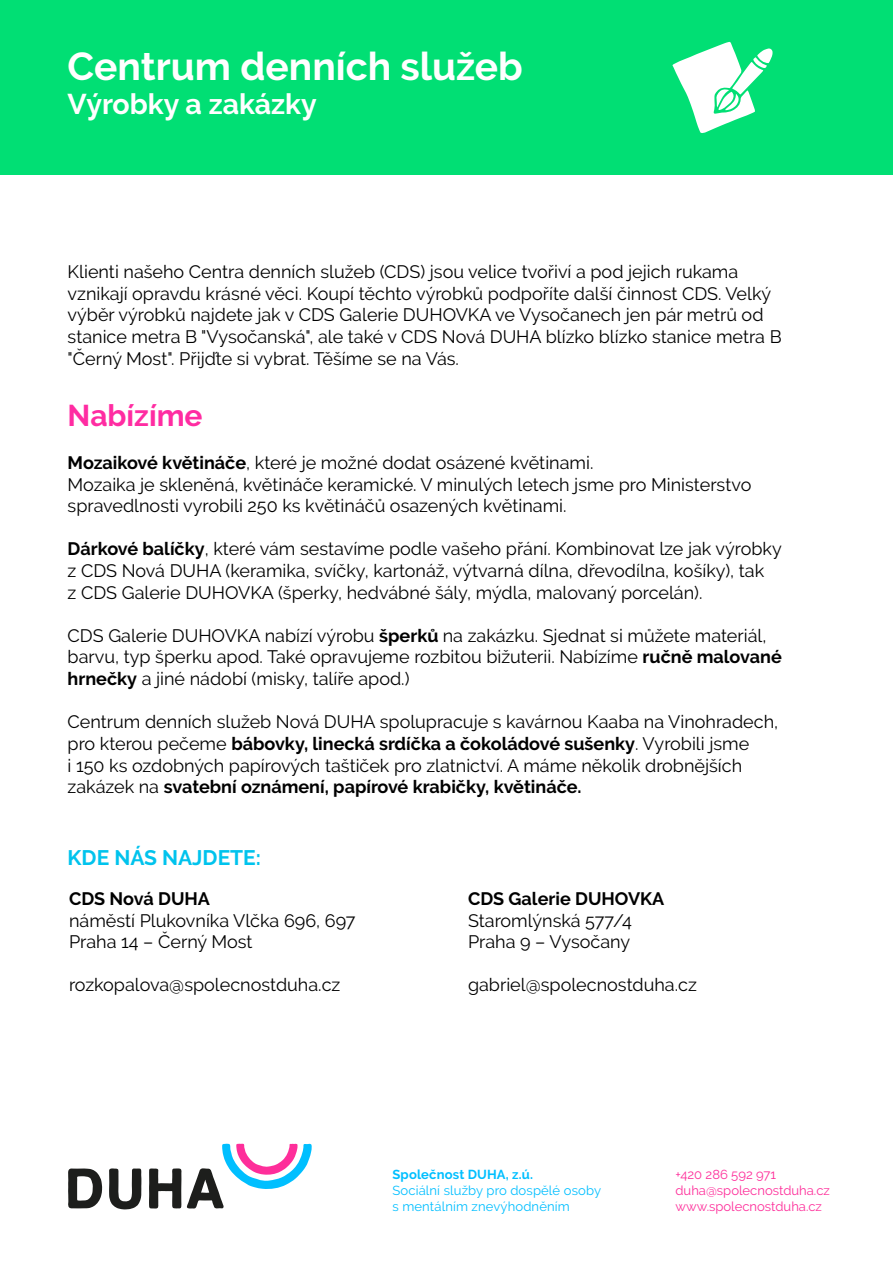
<style>
.page{position:relative;width:893px;height:1263px;background:#fff}
.page>*{position:absolute;margin:0;border:0;box-sizing:border-box;transform-origin:0 0}
.t1{font:700 38.85px "Raleway";color:#fff}
.t2{font:700 30px "Raleway";color:#ff2ca2}
.t3{font:700 28.5px "Raleway";color:#fff}
.t4{font:700 21px "Raleway";color:#00c3ed}
.t5{font:18px/21.6px "Raleway";color:#000}
.t6{font:700 18px "Raleway";color:#000}
.t7{font:13.05px/15.6px "Raleway";color:#fe2e9a}
.t8{font:13.05px/15.6px "Raleway";letter-spacing:.01em;color:#00bfff}
.t9{font:700 13.05px "Raleway";letter-spacing:.01em;color:#00bfff}
.s1{font-weight:700}
</style>
<div class="page">
<div style="left:0;top:0;width:893px;height:175px;background:#01df74"></div>
<svg style="left:672px;top:42px;width:101px;height:91px"></svg>
<svg style="left:109px;top:1168px;width:32px;height:41px"></svg>
<svg style="left:68px;top:1168px;width:34px;height:40px"></svg>
<svg style="left:149px;top:1143px;width:163px;height:65px"></svg>
<h1 class="t1" style="left:68px;top:44px;width:457px">Centrum denních služeb</h1>
<h3 class="t3" style="left:68px;top:88px;width:251px">Výrobky a zakázky</h3>
<p class="t5" style="left:68px;top:261px;width:715px">Klienti našeho Centra denních služeb (CDS) jsou velice tvořiví a pod jejich rukama vznikají opravdu krásné věci. Koupí těchto výrobků podpoříte další činnost CDS. Velký výběr výrobků najdete jak v CDS Galerie DUHOVKA ve Vysočanech jen pár metrů od stanice metra B "Vysočanská", ale také v CDS Nová DUHA blízko blízko stanice metra B "Černý Most". Přijďte si vybrat. Těšíme se na Vás.</p>
<h2 class="t2" style="left:68px;top:398px;width:136px">Nabízíme</h2>
<p class="t5" style="left:68px;top:452px;width:685px"><span class="s1">Mozaikové květináče</span>, které je možné dodat osázené květinami.<br>Mozaika je skleněná, květináče keramické. V minulých letech jsme pro Ministerstvo spravedlnosti vyrobili 250 ks květináčů osazených květinami.</p>
<p class="t5" style="left:68px;top:538px;width:716px"><span class="s1">Dárkové balíčky</span>, které vám sestavíme podle vašeho přání. Kombinovat lze jak výrobky z CDS Nová DUHA (keramika, svíčky, kartonáž, výtvarná dílna, dřevodílna, košíky), tak<br>z CDS Galerie DUHOVKA (šperky, hedvábné šály, mýdla, malovaný porcelán).</p>
<p class="t5" style="left:68px;top:625px;width:716px">CDS Galerie DUHOVKA nabízí výrobu <span class="s1">šperků</span> na zakázku. Sjednat si můžete materiál, barvu, typ šperku apod. Také opravujeme rozbitou bižuterii. Nabízíme <span class="s1">ručně malované hrnečky</span> a jiné nádobí (misky, talíře apod.)</p>
<p class="t5" style="left:68px;top:711px;width:712px">Centrum denních služeb Nová DUHA spolupracuje s kavárnou Kaaba na Vinohradech, pro kterou pečeme <span class="s1">bábovky, linecká srdíčka a čokoládové sušenky</span>. Vyrobili jsme<br>i 150 ks ozdobných papírových taštiček pro zlatnictví. A máme několik drobnějších zakázek na <span class="s1">svatební oznámení, papírové krabičky, květináče.</span></p>
<p class="t4" style="left:68px;top:846px;width:195px">KDE NÁS NAJDETE:</p>
<p class="t6" style="left:69px;top:888px;width:142px">CDS Nová DUHA</p>
<p class="t5" style="left:69px;top:909px;width:288px">náměstí Plukovníka Vlčka 696, 697<br>Praha 14 – Černý Most</p>
<p class="t5" style="left:69px;top:974px;width:273px">rozkopalova@spolecnostduha.cz</p>
<p class="t6" style="left:468px;top:888px;width:198px">CDS Galerie DUHOVKA</p>
<p class="t5" style="left:468px;top:909px;width:165px">Staromlýnská 577/4<br>Praha 9 – Vysočany</p>
<p class="t5" style="left:468px;top:974px;width:230px">gabriel@spolecnostduha.cz</p>
<p class="t9" style="left:392px;top:1167px;width:142px">Společnost DUHA, z.ú.</p>
<p class="t8" style="left:392px;top:1182px;width:210px">Sociální služby pro dospělé osoby s mentálním znevýhodněním</p>
<p class="t7" style="left:675px;top:1167px;width:156px">+420 286 592 971 duha@spolecnostduha.cz www.spolecnostduha.cz</p>
</div>
